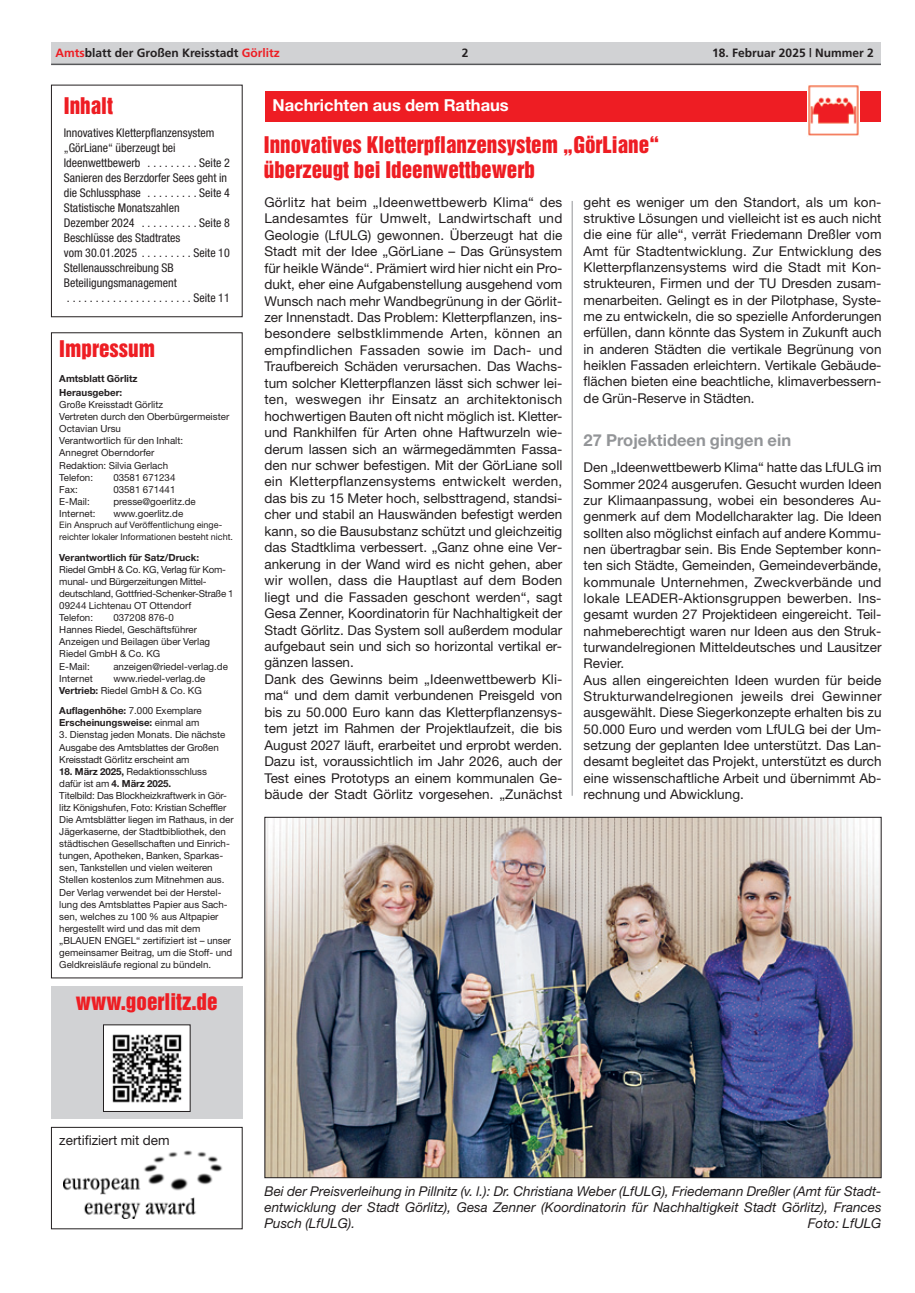
<style>
.page{position:relative;width:915px;height:1293px;background:#fff}
.page>*{position:absolute;margin:0;border:0;box-sizing:border-box;transform-origin:0 0}
.t1{font:21px/25.2px "Helvetica Inserat";color:#ee1d23}
.t2{font:700 16.5px "Helvetica Neue";color:#fff}
.t3{font:700 16.5px "Helvetica Neue";color:#939598}
.t4{font:13.5px/16.5px "Helvetica Neue";color:#231f20}
.t5{font:italic 13.5px/16.2px "Helvetica Neue";color:#231f20;text-align:justify}
.t6{font:condensed 12px/15px "Helvetica Neue";color:#231f20}
.t7{font:700 12px "Frutiger";color:#231f20}
.t8{font:9.75px/12.1px "Helvetica Neue";color:#231f20}
.t9{font:9.75px/12.1px "Helvetica Neue";letter-spacing:-.02em;color:#231f20}
.t10{font:700 9.75px/14.7px "Helvetica Neue";color:#231f20}
.t11{font:9px/11.7px "Helvetica Neue";color:#231f20}
.s1{color:#ee1d23}
.s2{font-weight:700}
.s3{font-weight:400}
</style>
<div class="page">
<div style="left:51px;top:43px;width:829px;height:21px;background:#d1d2d4"></div>
<hr style="left:51px;top:64px;width:829px;height:1px;background:#57585a">
<img style="left:64px;top:1150px;width:159px;height:68px">
<div style="left:51px;top:986px;width:191px;height:132px;background:#d1d2d4"></div>
<div style="left:51px;top:85px;width:191px;height:232px;border:1px solid #231f20"></div>
<div style="left:51px;top:1127px;width:191px;height:102px;border:1px solid #231f20"></div>
<svg style="left:51px;top:332px;width:192px;height:780px"></svg>
<div style="left:265px;top:92px;width:615px;height:30px;background:#ee1d23"></div>
<img style="left:807px;top:85px;width:52px;height:51px">
<img style="left:266px;top:819px;width:613px;height:357px">
<hr style="left:571px;top:201px;width:1px;height:595px;background:#939598">
<p class="t7" style="left:55px;top:47px;width:226px"><span class="s1">Amts</span>blatt der Großen Kreisstadt <span class="s1">Görlitz</span></p>
<p class="t7" style="left:461px;top:47px;width:8px">2</p>
<p class="t7" style="left:712px;top:47px;width:163px">18. Februar 2025 | Nummer 2</p>
<h1 class="t1" style="left:64px;top:94px;width:51px">Inhalt</h1>
<p class="t6" style="left:64px;top:126px;width:167px">Innovatives Kletterpflanzensystem „GörLiane“ überzeugt bei<br>Ideenwettbewerb . . . . . . . . . Seite 2<br>Sanieren des Berzdorfer Sees geht in die Schlussphase . . . . . . . . . Seite 4<br>Statistische Monatszahlen<br>Dezember 2024 . . . . . . . . . . Seite 8<br>Beschlüsse des Stadtrates<br>vom 30.01.2025 . . . . . . . . . Seite 10<br>Stellenausschreibung SB<br>Beteiligungsmanagement<br>. . . . . . . . . . . . . . . . . . . . . . Seite 11</p>
<h1 class="t1" style="left:59px;top:338px;width:97px">Impressum</h1>
<p class="t10" style="left:59px;top:372px;width:80px">Amtsblatt Görlitz<br>Herausgeber:</p>
<p class="t8" style="left:59px;top:399px;width:171px">Große Kreisstadt Görlitz<br>Vertreten durch den Oberbürgermeister<br>Octavian Ursu<br>Verantwortlich für den Inhalt:<br>Annegret Oberndorfer<br>Redaktion: Silvia Gerlach<br>Telefon:</p>
<p class="t8" style="left:113px;top:472px;width:64px">03581 671234</p>
<p class="t8" style="left:59px;top:484px;width:20px">Fax:</p>
<p class="t8" style="left:113px;top:484px;width:64px">03581 671441</p>
<p class="t8" style="left:59px;top:496px;width:32px">E-Mail:</p>
<p class="t8" style="left:113px;top:496px;width:84px">presse@goerlitz.de</p>
<p class="t8" style="left:59px;top:508px;width:38px">Internet:</p>
<p class="t8" style="left:113px;top:508px;width:71px">www.goerlitz.de</p>
<p class="t11" style="left:59px;top:520px;width:175px">Ein Anspruch auf Veröffentlichung einge&shy;reichter lokaler Informationen besteht nicht.</p>
<p class="t10" style="left:59px;top:551px;width:141px">Verantwortlich für Satz/Druck:</p>
<p class="t9" style="left:59px;top:564px;width:176px">Riedel GmbH &amp; Co. KG, Verlag für Kom&shy;munal- und Bürgerzeitungen Mittel&shy;deutschland, Gottfried-Schenker-Straße 1<br>09244 Lichtenau OT Ottendorf<br>Telefon:</p>
<p class="t8" style="left:59px;top:612px;width:152px;text-indent:54px">037208 876-0<br>Hannes Riedel, Geschäftsführer<br>Anzeigen und Beilagen über Verlag<br>Riedel GmbH &amp; Co. KG<br>E-Mail:</p>
<p class="t8" style="left:113px;top:661px;width:116px">anzeigen@riedel-verlag.de</p>
<p class="t8" style="left:59px;top:673px;width:148px;text-indent:54px">www.riedel-verlag.de<br><span class="s2">Vertrieb:</span> Riedel GmbH &amp; Co. KG</p>
<p class="t10" style="left:59px;top:705px;width:144px;line-height:12.1px">Auflagenhöhe: <span class="s3">7.000 Exemplare<br></span>Erscheinungsweise: <span class="s3">einmal am</span></p>
<p class="t8" style="left:59px;top:730px;width:167px">3. Dienstag jeden Monats. Die nächste<br>Ausgabe des Amtsblattes der Großen<br>Kreisstadt Görlitz erscheint am</p>
<p class="t8" style="left:59px;top:766px;width:176px"><span class="s2">18. März 2025,</span> Redaktionsschluss<br>dafür ist am <span class="s2">4. März 2025.<br></span>Titelbild: Das Blockheizkraftwerk in Gör&shy;litz Königshufen, Foto: Kristian Scheffler Die Amtsblätter liegen im Rathaus, in der Jägerkaserne, der Stadtbibliothek, den städtischen Gesellschaften und Einrich&shy;tungen, Apotheken, Banken, Sparkas&shy;sen, Tankstellen und vielen weiteren Stellen kostenlos zum Mitnehmen aus.<br>Der Verlag verwendet bei der Herstel&shy;lung des Amtsblattes Papier aus Sach&shy;sen, welches zu 100 % aus Altpapier hergestellt wird und das mit dem „BLAUEN ENGEL“ zertifiziert ist – unser gemeinsamer Beitrag, um die Stoff- und Geldkreisläufe regional zu bündeln.</p>
<p class="t8" style="left:59px;top:673px;width:35px">Internet</p>
<h1 class="t1" style="left:76px;top:990px;width:143px">www.goerlitz.de</h1>
<p class="t2" style="left:272px;top:99px;width:238px">Nachrichten aus dem Rathaus</p>
<h1 class="t1" style="left:264px;top:133px;width:397px">Innovatives Kletterpflanzensystem „GörLiane“ überzeugt bei Ideenwettbewerb</h1>
<p class="t4" style="left:264px;top:195px;width:299px">Görlitz hat beim „Ideenwettbewerb Klima“ des Landesamtes für Umwelt, Landwirtschaft und Geologie (LfULG) gewonnen. Überzeugt hat die Stadt mit der Idee „GörLiane – Das Grünsystem für heikle Wände“. Prämiert wird hier nicht ein Pro&shy;dukt, eher eine Aufgabenstellung ausgehend vom Wunsch nach mehr Wandbegrünung in der Görlit&shy;zer Innenstadt. Das Problem: Kletterpflanzen, ins&shy;besondere selbstklimmende Arten, können an empfindlichen Fassaden sowie im Dach- und Traufbereich Schäden verursachen. Das Wachs&shy;tum solcher Kletterpflanzen lässt sich schwer lei&shy;ten, weswegen ihr Einsatz an architektonisch hochwertigen Bauten oft nicht möglich ist. Kletter&shy;und Rankhilfen für Arten ohne Haftwurzeln wie&shy;derum lassen sich an wärmegedämmten Fassa&shy;den nur schwer befestigen. Mit der GörLiane soll ein Kletterpflanzensystems entwickelt werden, das bis zu 15 Meter hoch, selbsttragend, standsi&shy;cher und stabil an Hauswänden befestigt werden kann, so die Bausubstanz schützt und gleichzeitig das Stadtklima verbessert. „Ganz ohne eine Ver&shy;ankerung in der Wand wird es nicht gehen, aber wir wollen, dass die Hauptlast auf dem Boden liegt und die Fassaden geschont werden“, sagt Gesa Zenner, Koordinatorin für Nachhaltigkeit der Stadt Görlitz. Das System soll außerdem modular aufgebaut sein und sich so horizontal vertikal er&shy;gänzen lassen.<br>Dank des Gewinns beim „Ideenwettbewerb Kli&shy;ma“ und dem damit verbundenen Preisgeld von bis zu 50.000 Euro kann das Kletterpflanzensys&shy;tem jetzt im Rahmen der Projektlaufzeit, die bis August 2027 läuft, erarbeitet und erprobt werden.<br>Dazu ist, voraussichtlich im Jahr 2026, auch der Test eines Prototyps an einem kommunalen Ge&shy;bäude der Stadt Görlitz vorgesehen. „Zunächst</p>
<p class="t4" style="left:583px;top:195px;width:299px;text-align:justify">geht es weniger um den Standort, als um kon&shy;struktive Lösungen und vielleicht ist es auch nicht die eine für alle“, verrät Friedemann Dreßler vom Amt für Stadtentwicklung. Zur Entwicklung des Kletterpflanzensystems wird die Stadt mit Kon&shy;strukteuren, Firmen und der TU Dresden zusam&shy;menarbeiten. Gelingt es in der Pilotphase, Syste&shy;me zu entwickeln, die so spezielle Anforderungen erfüllen, dann könnte das System in Zukunft auch in anderen Städten die vertikale Begrünung von heiklen Fassaden erleichtern. Vertikale Gebäude&shy;flächen bieten eine beachtliche, klimaverbessern&shy;de Grün-Reserve in Städten.</p>
<p class="t3" style="left:583px;top:434px;width:209px">27 Projektideen gingen ein</p>
<p class="t4" style="left:583px;top:461px;width:299px">Den „Ideenwettbewerb Klima“ hatte das LfULG im Sommer 2024 ausgerufen. Gesucht wurden Ideen zur Klimaanpassung, wobei ein besonderes Au&shy;genmerk auf dem Modellcharakter lag. Die Ideen sollten also möglichst einfach auf andere Kommu&shy;nen übertragbar sein. Bis Ende September konn&shy;ten sich Städte, Gemeinden, Gemeindeverbände, kommunale Unternehmen, Zweckverbände und lokale LEADER-Aktionsgruppen bewerben. Ins&shy;gesamt wurden 27 Projektideen eingereicht. Teil&shy;nahmeberechtigt waren nur Ideen aus den Struk&shy;turwandelregionen Mitteldeutsches und Lausitzer Revier.<br>Aus allen eingereichten Ideen wurden für beide Strukturwandelregionen jeweils drei Gewinner ausgewählt. Diese Siegerkonzepte erhalten bis zu 50.000 Euro und werden vom LfULG bei der Um&shy;setzung der geplanten Idee unterstützt. Das Lan&shy;desamt begleitet das Projekt, unterstützt es durch eine wissenschaftliche Arbeit und übernimmt Ab&shy;rechnung und Abwicklung.</p>
<p class="t4" style="left:59px;top:1133px;width:112px">zertifiziert mit dem</p>
<p class="t5" style="left:264px;top:1184px;width:618px">Bei der Preisverleihung in Pillnitz (v. l.): Dr. Christiana Weber (LfULG), Friedemann Dreßler (Amt für Stadt&shy;entwicklung der Stadt Görlitz), Gesa Zenner (Koordinatorin für Nachhaltigkeit Stadt Görlitz), Frances Pusch (LfULG).</p>
<p class="t5" style="left:807px;top:1216px;width:75px">Foto: LfULG</p>
</div>
